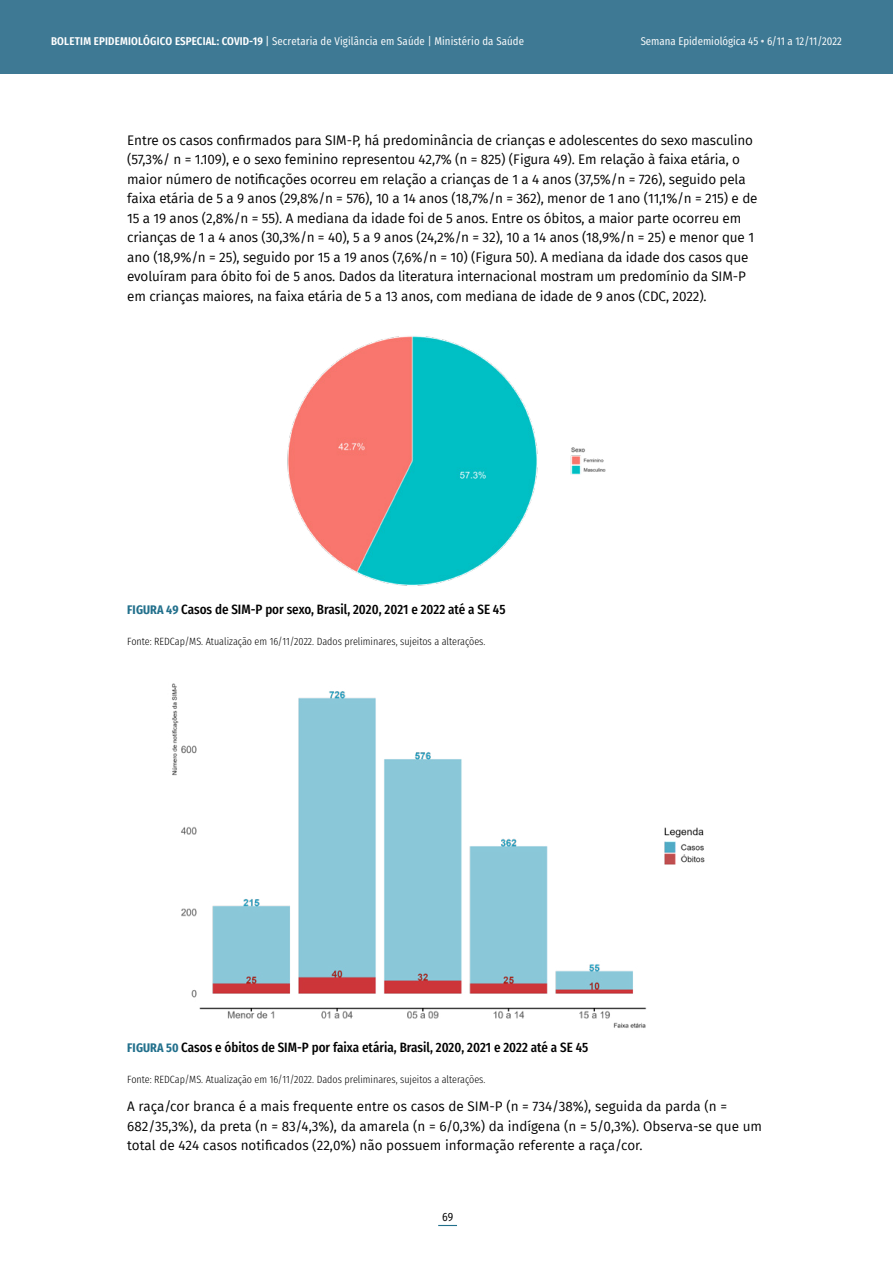
<style>
.page{position:relative;width:893px;height:1263px;background:#fff}
.page>*{position:absolute;margin:0;border:0;box-sizing:border-box;transform-origin:0 0}
.t1{font:13.5px/19.5px "Fira Sans";letter-spacing:-.01em;color:#000}
.t2{font:500 13.5px "Fira Sans Condensed";color:#000}
.t3{font:12px "Fira Sans Condensed";color:#000}
.t4{font:11.25px "Fira Sans Condensed";letter-spacing:.01em;color:#fff}
.t5{font:300 10.5px "Fira Sans Condensed";color:#000}
.s1{font-weight:600}
.s2{font-style:inherit}
.s3{font-weight:600;color:#e2e6eb}
.s4{font-weight:700;font-size:12.45px;color:#22708c}
</style>
<div class="page">
<div style="left:0;top:0;width:893px;height:74px;background:#3e7994"></div>
<svg style="left:438px;top:1225px;width:19px;height:1px"></svg>
<img style="left:287px;top:336px;width:319px;height:250px">
<img style="left:172px;top:683px;width:533px;height:345px">
<p class="t4" style="left:51px;top:30px;width:474px"><span class="s1">BOLETIM EPIDEMIOLÓGICO ESPECIAL: COVID-19</span> <span class="s2">|</span> Secretaria de Vigilância em Saúde | Ministério da Saúde</p>
<p class="t4" style="left:641px;top:30px;width:203px">Semana Epidemiológica 45 <span class="s3">•</span> 6/11 a 12/11/2022</p>
<p class="t1" style="left:127px;top:130px;width:632px">Entre os casos confirmados para SIM-P, há predominância de crianças e adolescentes do sexo masculino (57,3%/ n = 1.109), e o sexo feminino representou 42,7% (n = 825) (Figura 49). Em relação à faixa etária, o maior número de notificações ocorreu em relação a crianças de 1 a 4 anos (37,5%/n = 726), seguido pela faixa etária de 5 a 9 anos (29,8%/n = 576), 10 a 14 anos (18,7%/n = 362), menor de 1 ano (11,1%/n = 215) e de 15 a 19 anos (2,8%/n = 55). A mediana da idade foi de 5 anos. Entre os óbitos, a maior parte ocorreu em crianças de 1 a 4 anos (30,3%/n = 40), 5 a 9 anos (24,2%/n = 32), 10 a 14 anos (18,9%/n = 25) e menor que 1 ano (18,9%/n = 25), seguido por 15 a 19 anos (7,6%/n = 10) (Figura 50). A mediana da idade dos casos que evoluíram para óbito foi de 5 anos. Dados da literatura internacional mostram um predomínio da SIM-P em crianças maiores, na faixa etária de 5 a 13 anos, com mediana de idade de 9 anos (CDC, 2022).</p>
<p class="t2" style="left:127px;top:597px;width:380px"><span class="s4">FIGURA 49</span> Casos de SIM-P por sexo, Brasil, 2020, 2021 e 2022 até a SE 45</p>
<p class="t5" style="left:127px;top:632px;width:360px">Fonte: REDCap/MS. Atualização em 16/11/2022. Dados preliminares, sujeitos a alterações.</p>
<p class="t2" style="left:127px;top:1035px;width:463px"><span class="s4">FIGURA 50</span> Casos e óbitos de SIM-P por faixa etária, Brasil, 2020, 2021 e 2022 até a SE 45</p>
<p class="t5" style="left:127px;top:1070px;width:360px">Fonte: REDCap/MS. Atualização em 16/11/2022. Dados preliminares, sujeitos a alterações.</p>
<p class="t1" style="left:127px;top:1096px;width:636px">A raça/cor branca é a mais frequente entre os casos de SIM-P (n = 734/38%), seguida da parda (n =<br>682/35,3%), da preta (n = 83/4,3%), da amarela (n = 6/0,3%) da indígena (n = 5/0,3%). Observa-se que um total de 424 casos notificados (22,0%) não possuem informação referente a raça/cor.</p>
<p class="t3" style="left:442px;top:1205px;width:13px">69</p>
</div>
